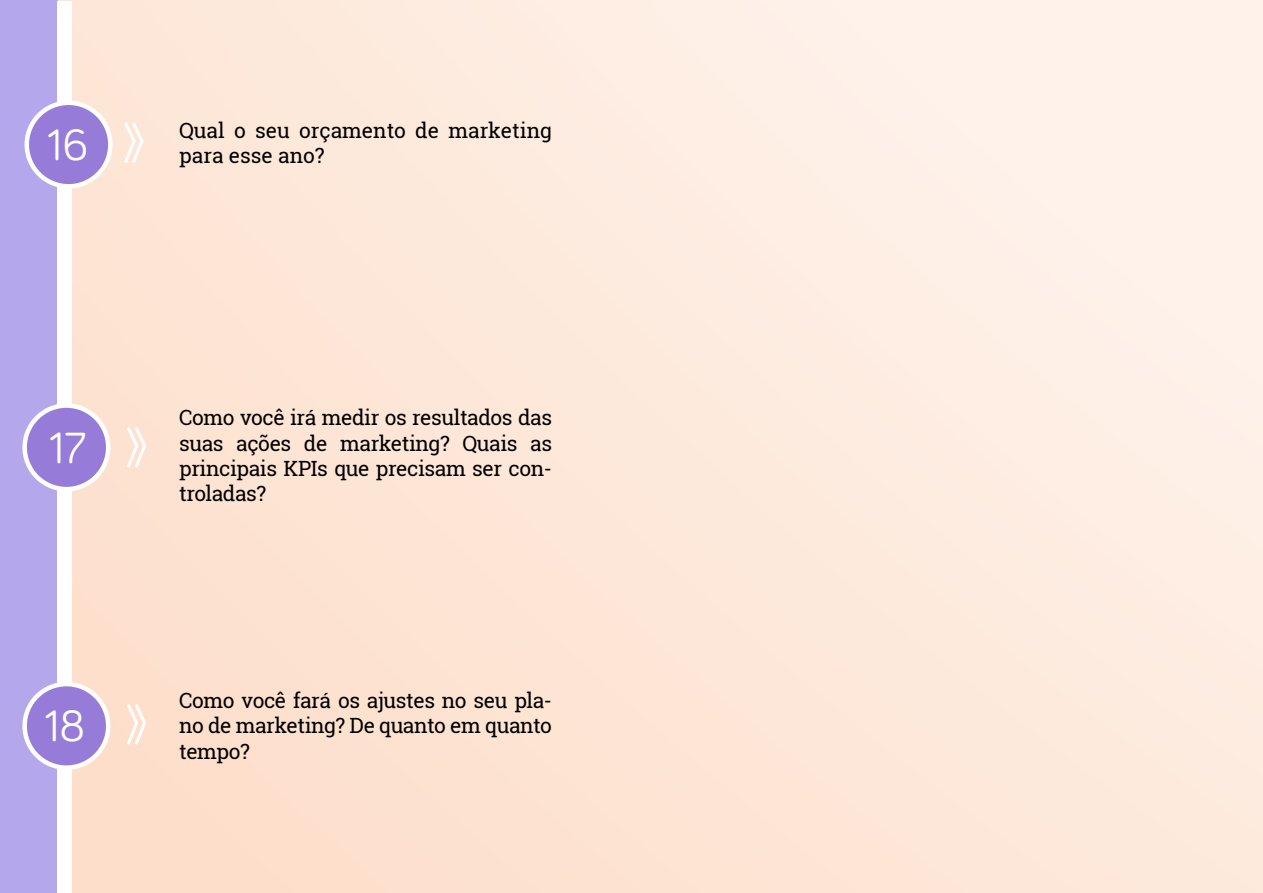
<style>
.page{position:relative;width:1263px;height:893px;background:#fff}
.page>*{position:absolute;margin:0;border:0;box-sizing:border-box;transform-origin:0 0}
.t1{font:45px "Bariol";color:#fff}
.t2{font:21px/25.2px "Roboto Slab";letter-spacing:-.02em;color:#000;text-align:justify}
.t3{font:21px/25.2px "Roboto Slab";color:#000}
</style>
<div class="page">
<div style="left:0;top:0;width:1263px;height:893px;background:linear-gradient(to right,#fde1ce,#fef0e8)"></div>
<div style="left:0;top:0;width:58px;height:893px;background:#b4a7ec"></div>
<div style="left:57px;top:1px;width:15px;height:892px;background:#fff"></div>
<svg style="left:122px;top:119px;width:23px;height:47px"></svg>
<svg style="left:124px;top:701px;width:24px;height:47px"></svg>
<svg style="left:124px;top:424px;width:24px;height:47px"></svg>
<div style="left:27px;top:103px;width:83px;height:83px;background:#967cd8;border-radius:50%"></div>
<div style="left:25px;top:101px;width:88px;height:88px;border:4px solid #fff;border-radius:50%"></div>
<div style="left:25px;top:406px;width:83px;height:83px;background:#967cd8;border-radius:50%"></div>
<div style="left:22px;top:403px;width:88px;height:88px;border:4px solid #fff;border-radius:50%"></div>
<div style="left:25px;top:684px;width:83px;height:84px;background:#967cd8;border-radius:50%"></div>
<div style="left:22px;top:682px;width:88px;height:88px;border:4px solid #fff;border-radius:50%"></div>
<h1 class="t1" style="left:47px;top:114px;width:43px">16</h1>
<p class="t3" style="left:179px;top:117px;width:374px">Qual o seu orçamento de marketing para esse ano?</p>
<h1 class="t1" style="left:49px;top:417px;width:39px">17</h1>
<h1 class="t1" style="left:44px;top:695px;width:42px">18</h1>
<p class="t2" style="left:179px;top:405px;width:375px">Como você irá medir os resultados das suas ações de marketing? Quais as principais KPIs que precisam ser con&shy;troladas?</p>
<p class="t2" style="left:179px;top:688px;width:374px">Como você fará os ajustes no seu pla&shy;no de marketing? De quanto em quanto tempo?</p>
</div>
